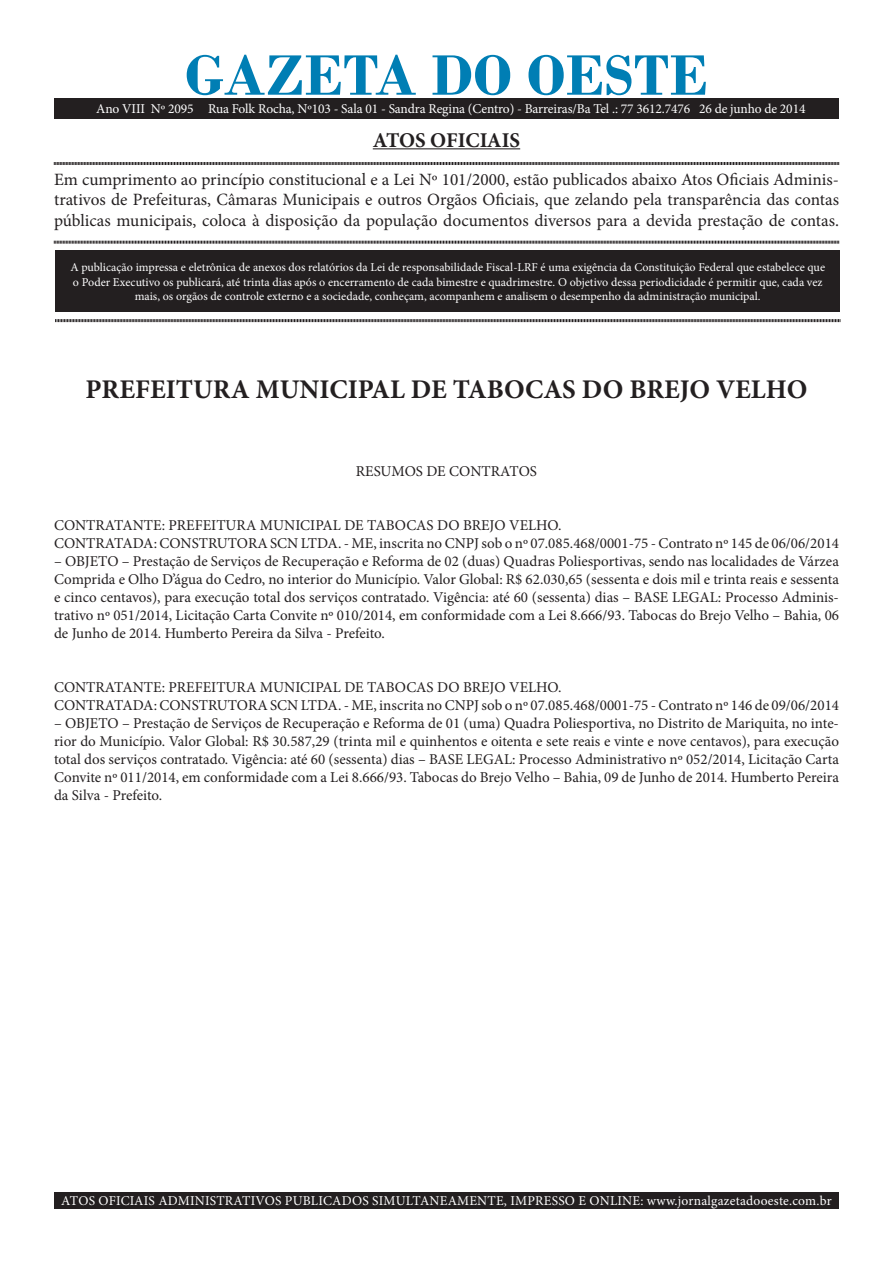
<style>
.page{position:relative;width:893px;height:1263px;background:#fff}
.page>*{position:absolute;margin:0;border:0;box-sizing:border-box;transform-origin:0 0}
.t1{font:700 60px "Bodoni";color:#007eb4}
.t2{font:700 27px "Minion Pro";color:#231f20}
.t3{font:700 21px "Minion Pro";letter-spacing:-.005em;color:#231f20}
.t4{font:17.25px/20.7px "Minion Pro";color:#231f20;text-align:justify}
.t5{font:15px/18px "Minion Pro";color:#231f20;text-align:justify}
.t6{font:13.5px "Minion Pro";letter-spacing:.005em;color:#fff}
.t7{font:12px/14.4px "Minion Pro";color:#fff;text-align:center}
</style>
<div class="page">
<div style="left:55px;top:250px;width:785px;height:62px;background:#231f20"></div>
<hr style="left:373px;top:148px;width:147px;height:1px;background:#231f20">
<svg style="left:54px;top:162px;width:785px;height:3px"></svg>
<svg style="left:54px;top:240px;width:785px;height:4px"></svg>
<svg style="left:55px;top:319px;width:785px;height:4px"></svg>
<div style="left:54px;top:1192px;width:785px;height:17px;background:#231f20"></div>
<div style="left:54px;top:99px;width:785px;height:20px;background:#231f20"></div>
<p class="t1" style="left:185px;top:40px;width:525px">GAZETA DO OESTE</p>
<p class="t3" style="left:373px;top:125px;width:149px">ATOS OFICIAIS</p>
<p class="t4" style="left:54px;top:169px;width:786px">Em cumprimento ao princípio constitucional e a Lei Nº 101/2000, estão publicados abaixo Atos Oficiais Adminis&shy;trativos de Prefeituras, Câmaras Municipais e outros Orgãos Oficiais, que zelando pela transparência das contas públicas municipais, coloca à disposição da população documentos diversos para a devida prestação de contas.</p>
<p class="t7" style="left:70px;top:260px;width:756px">A publicação impressa e eletrônica de anexos dos relatórios da Lei de responsabilidade Fiscal-LRF é uma exigência da Constituição Federal que estabelece que o Poder Executivo os publicará, até trinta dias após o encerramento de cada bimestre e quadrimestre. O objetivo dessa periodicidade é permitir que, cada vez mais, os orgãos de controle externo e a sociedade, conheçam, acompanhem e analisem o desempenho da administração municipal.</p>
<p class="t6" style="left:96px;top:100px;width:711px">Ano VIII Nº 2095 Rua Folk Rocha, Nº103 - Sala 01 - Sandra Regina (Centro) - Barreiras/Ba Tel .: 77 3612.7476 26 de junho de 2014</p>
<p class="t2" style="left:86px;top:370px;width:723px">PREFEITURA MUNICIPAL DE TABOCAS DO BREJO VELHO</p>
<p class="t5" style="left:356px;top:463px;width:183px">RESUMOS DE CONTRATOS</p>
<p class="t5" style="left:54px;top:517px;width:509px">CONTRATANTE: PREFEITURA MUNICIPAL DE TABOCAS DO BREJO VELHO.</p>
<p class="t5" style="left:54px;top:535px;width:787px">CONTRATADA: CONSTRUTORA SCN LTDA. - ME, inscrita no CNPJ sob o nº 07.085.468/0001-75 - Contrato nº 145 de 06/06/2014</p>
<p class="t5" style="left:54px;top:553px;width:787px">– OBJETO – Prestação de Serviços de Recuperação e Reforma de 02 (duas) Quadras Poliesportivas, sendo nas localidades de Várzea Comprida e Olho D’água do Cedro, no interior do Município. Valor Global: R$ 62.030,65 (sessenta e dois mil e trinta reais e sessenta e cinco centavos), para execução total dos serviços contratado. Vigência: até 60 (sessenta) dias – BASE LEGAL: Processo Adminis&shy;trativo nº 051/2014, Licitação Carta Convite nº 010/2014, em conformidade com a Lei 8.666/93. Tabocas do Brejo Velho – Bahia, 06 de Junho de 2014. Humberto Pereira da Silva - Prefeito.</p>
<p class="t5" style="left:54px;top:679px;width:509px">CONTRATANTE: PREFEITURA MUNICIPAL DE TABOCAS DO BREJO VELHO.</p>
<p class="t5" style="left:54px;top:697px;width:787px">CONTRATADA: CONSTRUTORA SCN LTDA. - ME, inscrita no CNPJ sob o nº 07.085.468/0001-75 - Contrato nº 146 de 09/06/2014</p>
<p class="t5" style="left:54px;top:715px;width:786px">– OBJETO – Prestação de Serviços de Recuperação e Reforma de 01 (uma) Quadra Poliesportiva, no Distrito de Mariquita, no inte&shy;rior do Município. Valor Global: R$ 30.587,29 (trinta mil e quinhentos e oitenta e sete reais e vinte e nove centavos), para execução total dos serviços contratado. Vigência: até 60 (sessenta) dias – BASE LEGAL: Processo Administrativo nº 052/2014, Licitação Carta Convite nº 011/2014, em conformidade com a Lei 8.666/93. Tabocas do Brejo Velho – Bahia, 09 de Junho de 2014. Humberto Pereira da Silva - Prefeito.</p>
<p class="t6" style="left:61px;top:1191px;width:772px">ATOS OFICIAIS ADMINISTRATIVOS PUBLICADOS SIMULTANEAMENTE, IMPRESSO E ONLINE: www.jornalgazetadooeste.com.br</p>
</div>
